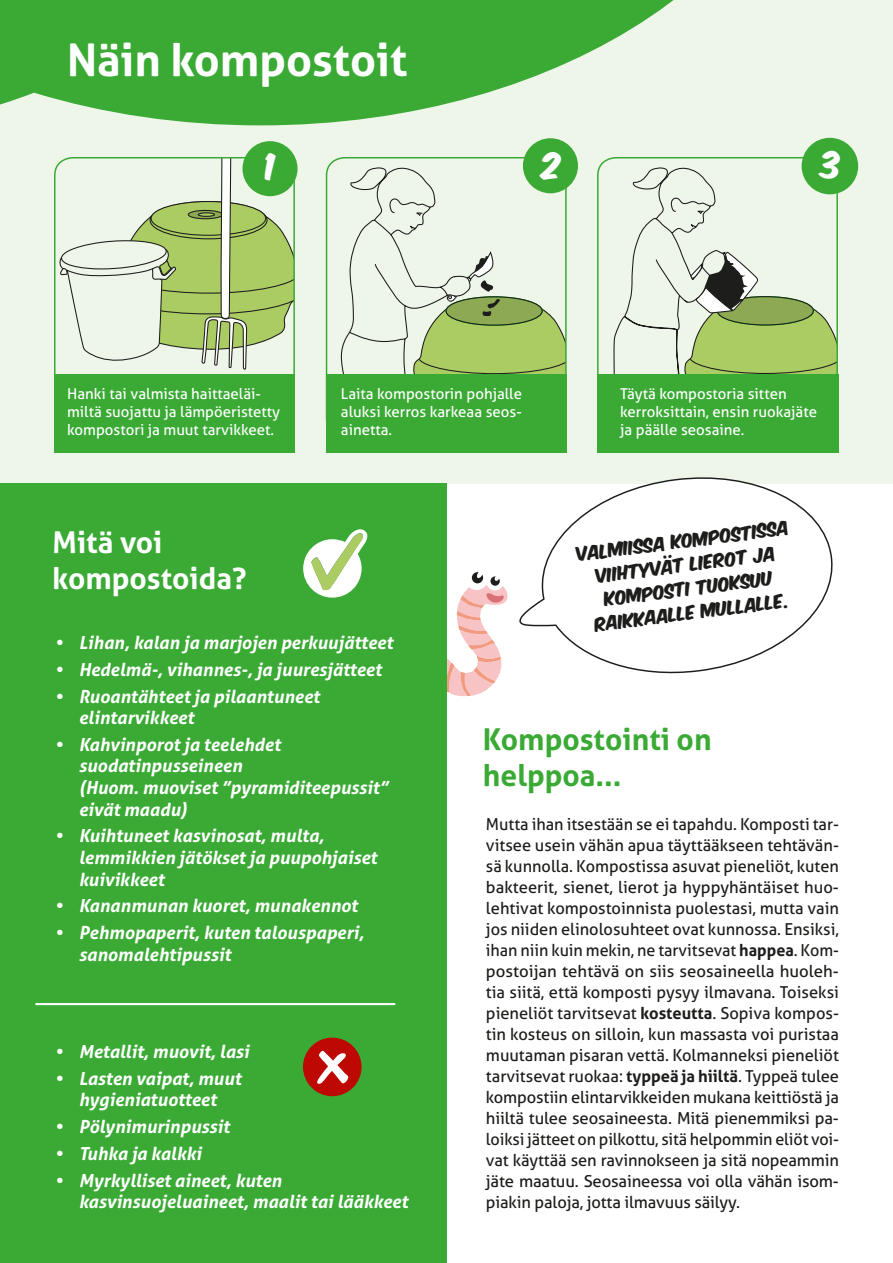
<style>
.page{position:relative;width:893px;height:1263px;background:#fff}
.page>*{position:absolute;margin:0;border:0;box-sizing:border-box;transform-origin:0 0}
.t1{font:700 45px "Aller";color:#fff}
.t2{font:31.5px "Komika Axis";color:#fff}
.t3{font:700 30px/36px "Aller";color:#3aaa35}
.t4{font:700 30px/36px "Aller";color:#fff}
.t5{font:italic 700 18px/21.6px "Aller";color:#fff}
.t6{font:16.5px/21px "Aller";letter-spacing:-.01em;color:#1d1d1b;text-align:justify}
.t7{font:16.5px/24px "Komika Axis";color:#1d1d1b;text-align:center}
.t8{font:15px/18px "Aller";color:#fff}
.s1{font-weight:700}
</style>
<div class="page">
<svg style="left:446px;top:566px;width:62px;height:130px"></svg>
<div style="left:0;top:0;width:893px;height:483px;background:#eef5e9"></div>
<svg style="left:0;top:0;width:812px;height:145px"></svg>
<svg style="left:59px;top:158px;width:233px;height:212px"></svg>
<div style="left:54px;top:157px;width:241px;height:281px;border:2px solid #3aaa35;border-radius:18px"></div>
<div style="left:242px;top:141px;width:56px;height:55px;background:#3aaa35;border-radius:50%"></div>
<div style="left:0;top:483px;width:446px;height:780px;background:#3aaa35"></div>
<hr style="left:36px;top:1003px;width:358px;height:2px;background:#fff">
<svg style="left:303px;top:529px;width:65px;height:69px"></svg>
<div style="left:303px;top:1038px;width:58px;height:58px;background:#bd0803;border-radius:50%"></div>
<div style="left:303px;top:1037px;width:59px;height:59px;border:1px solid #bd0803;border-radius:50%"></div>
<svg style="left:317px;top:1050px;width:32px;height:34px"></svg>
<div style="left:54px;top:374px;width:241px;height:78px;background:#3aaa35"></div>
<svg style="left:340px;top:167px;width:224px;height:207px"></svg>
<div style="left:326px;top:157px;width:241px;height:281px;border:2px solid #3aaa35;border-radius:18px"></div>
<div style="left:523px;top:138px;width:55px;height:55px;background:#3aaa35;border-radius:50%"></div>
<div style="left:326px;top:374px;width:241px;height:78px;background:#3aaa35"></div>
<div style="left:597px;top:157px;width:241px;height:241px;border:2px solid #3aaa35;border-radius:18px"></div>
<div style="left:802px;top:139px;width:55px;height:55px;background:#3aaa35;border-radius:50%"></div>
<div style="left:802px;top:138px;width:56px;height:56px;border:2px solid #3aaa35;border-radius:50%"></div>
<div style="left:597px;top:374px;width:242px;height:78px;background:#3aaa35"></div>
<svg style="left:509px;top:477px;width:329px;height:197px"></svg>
<svg style="left:613px;top:166px;width:224px;height:208px"></svg>
<h1 class="t1" style="left:67px;top:32px;width:342px">Näin kompostoit</h1>
<h2 class="t2" style="left:265px;top:151px;width:14px">1</h2>
<h2 class="t2" style="left:542px;top:149px;width:21px">2</h2>
<h2 class="t2" style="left:821px;top:149px;width:22px">3</h2>
<p class="t8" style="left:67px;top:385px;width:215px">Hanki tai valmista haittaeläi&shy;miltä suojattu ja lämpöeristetty kompostori ja muut tarvikkeet.</p>
<h3 class="t4" style="left:53px;top:524px;width:196px">Mitä voi kompostoida?</h3>
<p class="t8" style="left:341px;top:385px;width:183px;text-align:justify">Laita kompostorin pohjalle aluksi kerros karkeaa seos&shy;ainetta.</p>
<p class="t8" style="left:620px;top:385px;width:198px">Täytä kompostoria sitten kerroksittain, ensin ruokajäte ja päälle seosaine.</p>
<p class="t7" style="left:575px;top:543px;width:215px;rotate:-7deg">Valmiissa kompostissa viihtyvät lierot ja komposti tuoksuu raikkaalle mullalle.</p>
<p class="t5" style="left:55px;top:632px;width:340px">• Lihan, kalan ja marjojen perkuujätteet</p>
<p class="t5" style="left:55px;top:658px;width:328px">• Hedelmä-, vihannes-, ja juuresjätteet</p>
<p class="t5" style="left:79px;top:685px;width:242px;text-indent:-24px">• Ruoantähteet ja pilaantuneet elintarvikkeet</p>
<p class="t5" style="left:79px;top:733px;width:311px;text-indent:-24px">• Kahvinporot ja teelehdet suodatinpusseineen<br>(Huom. muoviset ”pyramiditeepussit” eivät maadu)</p>
<p class="t5" style="left:79px;top:825px;width:300px;text-indent:-24px">• Kuihtuneet kasvinosat, multa, lemmikkien jätökset ja puupohjaiset kuivikkeet</p>
<p class="t5" style="left:55px;top:895px;width:305px">• Kananmunan kuoret, munakennot</p>
<p class="t5" style="left:79px;top:921px;width:287px;text-indent:-24px">• Pehmopaperit, kuten talouspaperi, sanomalehtipussit</p>
<p class="t5" style="left:55px;top:1041px;width:196px">• Metallit, muovit, lasi</p>
<p class="t5" style="left:55px;top:1067px;width:188px;text-align:center">• Lasten vaipat, muut hygieniatuotteet</p>
<p class="t5" style="left:55px;top:1116px;width:176px">• Pölynimurinpussit</p>
<p class="t5" style="left:55px;top:1142px;width:148px">• Tuhka ja kalkki</p>
<p class="t5" style="left:79px;top:1169px;width:331px;text-indent:-24px">• Myrkylliset aineet, kuten kasvinsuojeluaineet, maalit tai lääkkeet</p>
<h3 class="t3" style="left:483px;top:721px;width:230px">Kompostointi on helppoa...</h3>
<p class="t6" style="left:486px;top:813px;width:355px">Mutta ihan itsestään se ei tapahdu. Komposti tar&shy;vitsee usein vähän apua täyttääkseen tehtävän&shy;sä kunnolla. Kompostissa asuvat pieneliöt, kuten bakteerit, sienet, lierot ja hyppyhäntäiset huo&shy;lehtivat kompostoinnista puolestasi, mutta vain jos niiden elinolosuhteet ovat kunnossa. Ensiksi, ihan niin kuin mekin, ne tarvitsevat <span class="s1">happea</span>. Kom&shy;postoijan tehtävä on siis seosaineella huoleh&shy;tia siitä, että komposti pysyy ilmavana. Toiseksi pieneliöt tarvitsevat <span class="s1">kosteutta</span>. Sopiva kompos&shy;tin kosteus on silloin, kun massasta voi puristaa muutaman pisaran vettä. Kolmanneksi pieneliöt tarvitsevat ruokaa: <span class="s1">typpeä ja hiiltä</span>. Typpeä tulee kompostiin elintarvikkeiden mukana keittiöstä ja hiiltä tulee seosaineesta. Mitä pienemmiksi pa&shy;loiksi jätteet on pilkottu, sitä helpommin eliöt voi&shy;vat käyttää sen ravinnokseen ja sitä nopeammin jäte maatuu. Seosaineessa voi olla vähän isom&shy;piakin paloja, jotta ilmavuus säilyy.</p>
</div>
